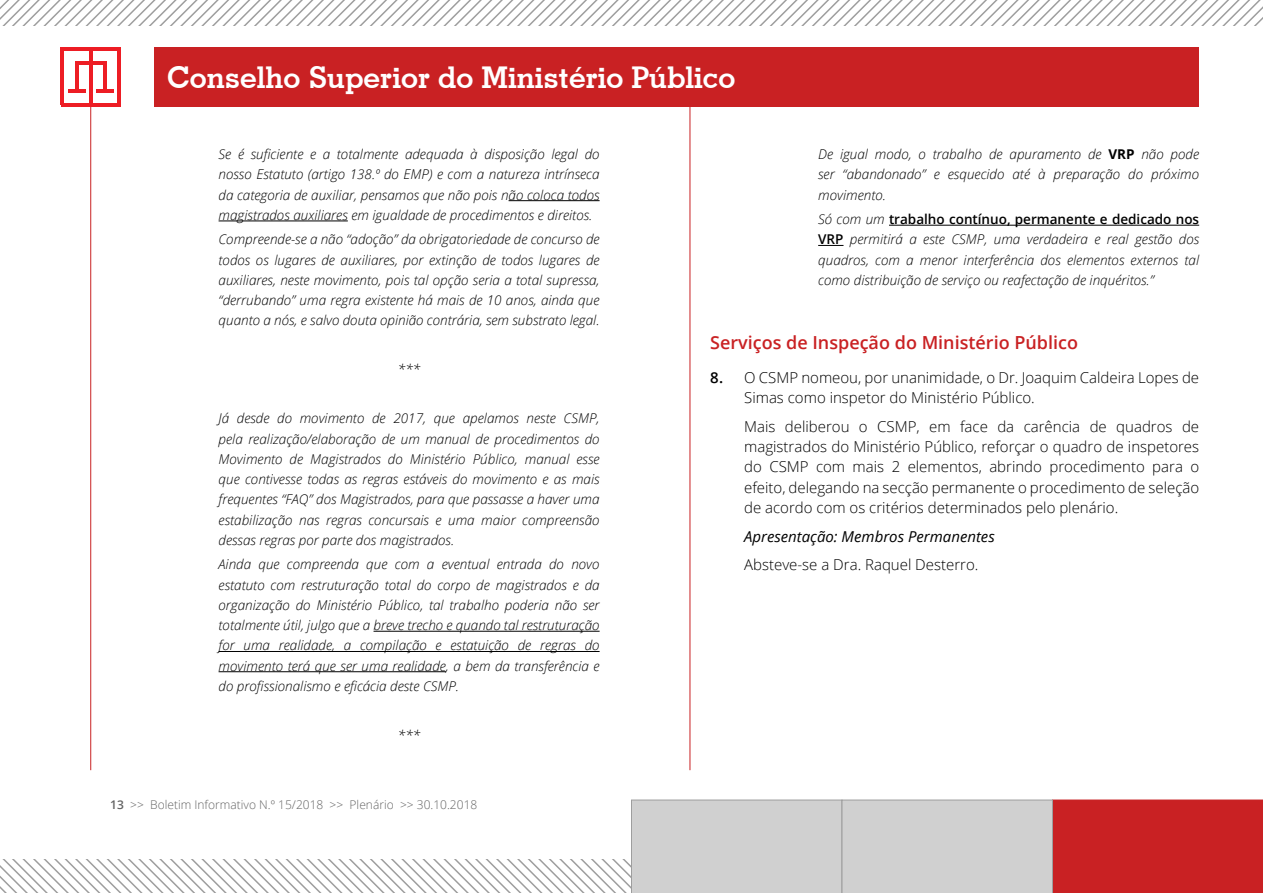
<style>
.page{position:relative;width:1263px;height:893px;background:#fff}
.page>*{position:absolute;margin:0;border:0;box-sizing:border-box;transform-origin:0 0}
.t1{font:700 30px "Geometric Slab 703 BT";color:#fff}
.titulo_texto{font:600 18px "Open Sans";color:#c92123}
.texto_miolo_sem_núme{font:300 15px/20.2px "Open Sans";color:#000;text-align:justify}
.texto_miolo_light{font:300 15px/20.2px "Open Sans";color:#000}
.relator{font:italic 15px "Open Sans";color:#000}
.declaracao_de_voto{font:italic 300 13.5px/20.2px "Open Sans";color:#000;text-align:justify}
.Declaracao_de_voto_f{font:italic 300 13.5px/20.2px "Open Sans";color:#000;text-align:justify}
.t2{font:300 12px "Open Sans";color:#646464}
.s1{font-weight:600}
.s2{font-weight:700;font-style:normal}
.s3{font-weight:600;font-style:normal}
</style>
<div class="page">
<svg style="left:0;top:800px;width:1263px;height:93px"></svg>
<div style="left:154px;top:47px;width:1045px;height:60px;background:#c92123"></div>
<hr style="left:90px;top:104px;width:1px;height:666px;background:#c92123">
<hr style="left:75px;top:61px;width:3px;height:31px;background:#ed1d24">
<hr style="left:61px;top:47px;width:3px;height:58px;background:#ed1d24">
<hr style="left:117px;top:49px;width:3px;height:56px;background:#ed1d24">
<hr style="left:61px;top:103px;width:59px;height:4px;background:#ed1d24">
<hr style="left:61px;top:47px;width:59px;height:4px;background:#ed1d24">
<hr style="left:89px;top:48px;width:3px;height:56px;background:#ed1d24">
<hr style="left:68px;top:89px;width:17px;height:4px;background:#ed1d24">
<hr style="left:103px;top:61px;width:3px;height:31px;background:#ed1d24">
<hr style="left:75px;top:61px;width:31px;height:4px;background:#ed1d24">
<hr style="left:96px;top:89px;width:18px;height:4px;background:#ed1d24">
<hr style="left:690px;top:104px;width:1px;height:666px;background:#c92123">
<svg style="left:0;top:0;width:1263px;height:26px"></svg>
<hr style="left:509px;top:200px;width:91px;height:1px;background:#000">
<hr style="left:219px;top:221px;width:129px;height:1px;background:#000">
<hr style="left:373px;top:631px;width:227px;height:1px;background:#000">
<hr style="left:219px;top:651px;width:381px;height:1px;background:#000">
<hr style="left:219px;top:671px;width:227px;height:1px;background:#000">
<hr style="left:889px;top:225px;width:310px;height:1px;background:#000">
<svg style="left:818px;top:245px;width:25px;height:1px"></svg>
<h1 class="t1" style="left:167px;top:60px;width:570px">Conselho Superior do Ministério Público</h1>
<p class="declaracao_de_voto" style="left:219px;top:144px;width:382px">Se é suficiente e a totalmente adequada à disposição legal do nosso Estatuto (artigo 138.º do EMP) e com a natureza intrínseca da categoria de auxiliar, pensamos que não pois não coloca todos magistrados auxiliares em igualdade de procedimentos e direitos.</p>
<p class="declaracao_de_voto" style="left:219px;top:229px;width:382px">Compreende-se a não “adoção” da obrigatoriedade de concurso de todos os lugares de auxiliares, por extinção de todos lugares de auxiliares, neste movimento, pois tal opção seria a total supressa, “derrubando” uma regra existente há mais de 10 anos, ainda que quanto a nós, e salvo douta opinião contrária, sem substrato legal.</p>
<p class="declaracao_de_voto" style="left:398px;top:359px;width:24px">***</p>
<p class="declaracao_de_voto" style="left:219px;top:408px;width:382px">Já desde do movimento de 2017, que apelamos neste CSMP, pela realização/elaboração de um manual de procedimentos do Movimento de Magistrados do Ministério Público, manual esse que contivesse todas as regras estáveis do movimento e as mais frequentes “FAQ” dos Magistrados, para que passasse a haver uma estabilização nas regras concursais e uma maior compreensão dessas regras por parte dos magistrados.</p>
<p class="declaracao_de_voto" style="left:219px;top:554px;width:382px">Ainda que compreenda que com a eventual entrada do novo estatuto com restruturação total do corpo de magistrados e da organização do Ministério Público, tal trabalho poderia não ser totalmente útil, julgo que a breve trecho e quando tal restruturação for uma realidade, a compilação e estatuição de regras do movimento terá que ser uma realidade, a bem da transferência e do profissionalismo e eficácia deste CSMP.</p>
<p class="declaracao_de_voto" style="left:398px;top:724px;width:24px">***</p>
<p class="t2" style="left:110px;top:796px;width:369px"><span class="s1">13</span> &gt;&gt; Boletim Informativo N.º 15/2018 &gt;&gt; Plenário &gt;&gt; 30.10.2018</p>
<p class="declaracao_de_voto" style="left:818px;top:144px;width:382px">De igual modo, o trabalho de apuramento de <span class="s2">VRP</span> não pode ser “abandonado” e esquecido até à preparação do próximo movimento.</p>
<p class="Declaracao_de_voto_f" style="left:818px;top:209px;width:382px">Só com um <span class="s3">trabalho contínuo, permanente e dedicado nos VRP</span> permitirá a este CSMP, uma verdadeira e real gestão dos quadros, com a menor interferência dos elementos externos tal como distribuição de serviço ou reafectação de inquéritos.”</p>
<p class="titulo_texto" style="left:710px;top:330px;width:369px">Serviços de Inspeção do Ministério Público</p>
<p class="texto_miolo_light" style="left:744px;top:367px;width:456px;text-indent:-34px"><span class="s1">8.</span> O CSMP nomeou, por unanimidade, o Dr. Joaquim Caldeira Lopes de<br>Simas como inspetor do Ministério Público.</p>
<p class="texto_miolo_sem_núme" style="left:744px;top:416px;width:456px">Mais deliberou o CSMP, em face da carência de quadros de magistrados do Ministério Público, reforçar o quadro de inspetores do CSMP com mais 2 elementos, abrindo procedimento para o efeito, delegando na secção permanente o procedimento de seleção de acordo com os critérios determinados pelo plenário.</p>
<p class="relator" style="left:744px;top:526px;width:252px">Apresentação: Membros Permanentes</p>
<p class="texto_miolo_sem_núme" style="left:744px;top:554px;width:236px">Absteve-se a Dra. Raquel Desterro.</p>
</div>
